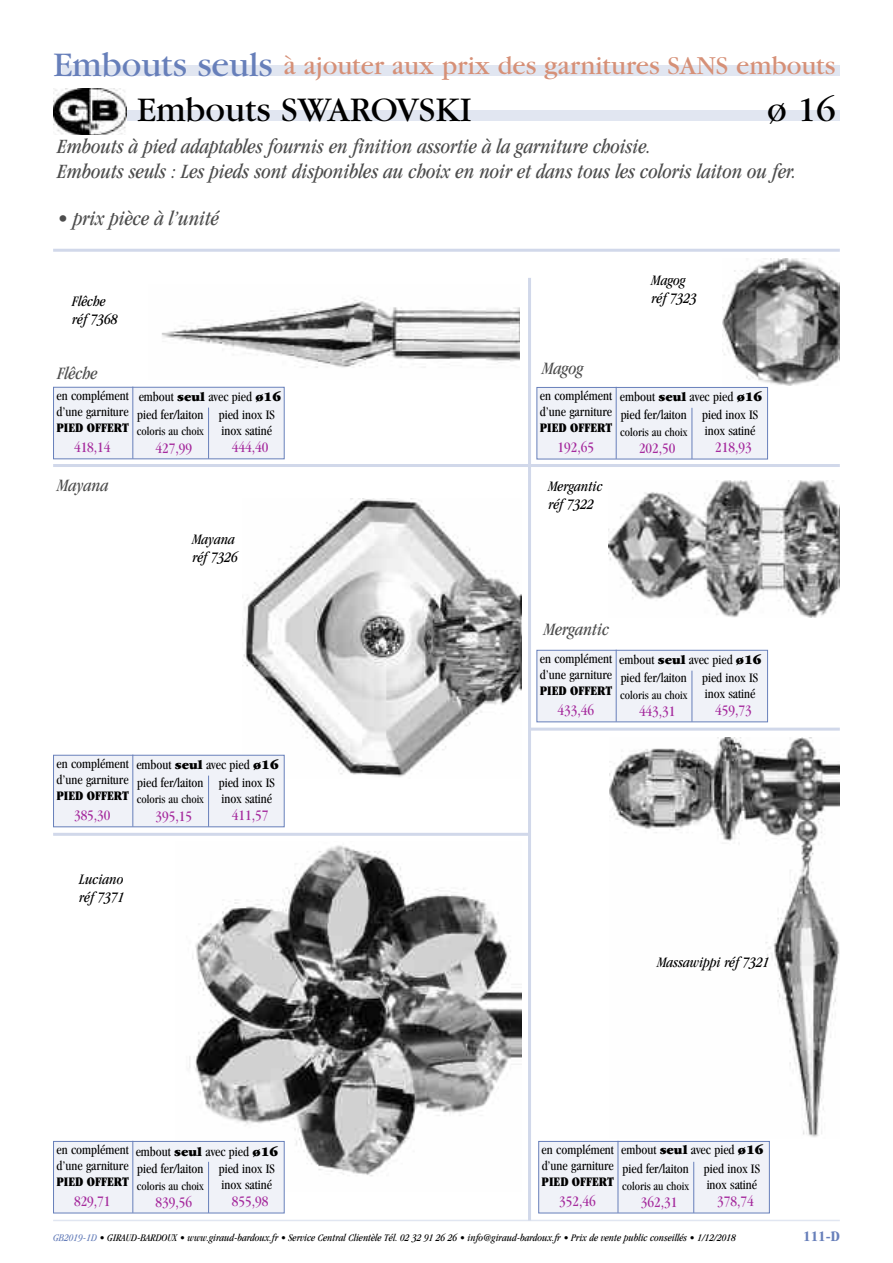
<style>
.page{position:relative;width:893px;height:1263px;background:#fff}
.page>*{position:absolute;margin:0;border:0;box-sizing:border-box;transform-origin:0 0}
.t1{font:36px "Garamond";color:#000}
.t2{font:27px "Garamond";color:#d69077}
.t3{font:italic condensed 21px/25.2px "Garamond";color:#4d4d4d}
.t4{font:italic condensed 18px "Garamond";color:#4d4d4d}
.t5{font:condensed 15px "Garamond";color:#a52a9d}
.t6{font:italic condensed 15px/18px "Garamond";color:#000}
.t7{font:700 condensed 15px "Garamond";color:#677fba}
.t8{font:condensed 13.5px/16.2px "Garamond";color:#000}
.t9{font:ultra-condensed 13.5px "Garamond";color:#000}
.t10{font:condensed 12px "Garamond";color:#000}
.t11{font:italic condensed 10.5px "Garamond";color:#000}
.s1{font-size:36px;color:#677fba}
.s2{font-weight:900;font-stretch:normal}
.s3{color:#677fba}
</style>
<div class="page">
<hr style="left:53px;top:1220px;width:787px;height:1px;background:#e1e6f1">
<div style="left:62px;top:110px;width:778px;height:11px;background:#e1e6f1"></div>
<img style="left:54px;top:88px;width:72px;height:47px">
<img style="left:610px;top:737px;width:230px;height:400px">
<img style="left:242px;top:498px;width:279px;height:279px">
<img style="left:609px;top:480px;width:231px;height:137px">
<img style="left:161px;top:297px;width:359px;height:71px">
<img style="left:723px;top:259px;width:117px;height:126px">
<img style="left:175px;top:845px;width:346px;height:331px">
<div style="left:62px;top:65px;width:778px;height:11px;background:#e1e6f1"></div>
<hr style="left:53px;top:833px;width:477px;height:3px;background:#d1d8ea">
<hr style="left:53px;top:249px;width:787px;height:3px;background:#d1d8ea">
<hr style="left:53px;top:464px;width:787px;height:3px;background:#d1d8ea">
<hr style="left:530px;top:728px;width:310px;height:3px;background:#d1d8ea">
<hr style="left:528px;top:278px;width:3px;height:942px;background:#d1d8ea">
<div style="left:54px;top:1142px;width:230px;height:70px;background:#f0f2f8"></div>
<div style="left:53px;top:1141px;width:232px;height:72px;border:1px solid #677fba"></div>
<hr style="left:133px;top:1141px;width:1px;height:72px;background:#677fba">
<hr style="left:208px;top:1162px;width:1px;height:51px;background:#677fba">
<div style="left:539px;top:1142px;width:230px;height:70px;background:#f0f2f8"></div>
<div style="left:538px;top:1141px;width:232px;height:72px;border:1px solid #677fba"></div>
<hr style="left:618px;top:1141px;width:1px;height:72px;background:#677fba">
<hr style="left:693px;top:1162px;width:1px;height:51px;background:#677fba">
<div style="left:54px;top:756px;width:230px;height:70px;background:#f0f2f8"></div>
<div style="left:53px;top:755px;width:232px;height:72px;border:1px solid #677fba"></div>
<hr style="left:133px;top:755px;width:1px;height:72px;background:#677fba">
<hr style="left:208px;top:776px;width:1px;height:51px;background:#677fba">
<div style="left:54px;top:388px;width:230px;height:70px;background:#f0f2f8"></div>
<div style="left:53px;top:387px;width:232px;height:72px;border:1px solid #677fba"></div>
<hr style="left:133px;top:387px;width:1px;height:72px;background:#677fba">
<hr style="left:208px;top:408px;width:1px;height:51px;background:#677fba">
<div style="left:537px;top:388px;width:230px;height:71px;background:#f0f2f8"></div>
<div style="left:536px;top:387px;width:232px;height:72px;border:1px solid #677fba"></div>
<hr style="left:616px;top:387px;width:1px;height:72px;background:#677fba">
<hr style="left:692px;top:408px;width:1px;height:51px;background:#677fba">
<div style="left:537px;top:651px;width:230px;height:70px;background:#f0f2f8"></div>
<div style="left:536px;top:650px;width:232px;height:72px;border:1px solid #677fba"></div>
<hr style="left:616px;top:650px;width:1px;height:72px;background:#677fba">
<hr style="left:692px;top:671px;width:1px;height:51px;background:#677fba">
<h2 class="t2" style="left:53px;top:56px;width:784px"><span class="s1">Embouts seuls</span> à ajouter aux prix des garnitures SANS embouts</h2>
<h1 class="t1" style="left:137px;top:97px;width:336px">Embouts SWAROVSKI</h1>
<h1 class="t1" style="left:767px;top:97px;width:70px">ø 16</h1>
<h3 class="t3" style="left:57px;top:135px;width:740px">Embouts à pied adaptables fournis en finition assortie à la garniture choisie.<br>Embouts seuls : Les pieds sont disponibles au choix en noir et dans tous les coloris laiton ou fer.</h3>
<h3 class="t3" style="left:57px;top:207px;width:163px">• prix pièce à l’unité</h3>
<p class="t6" style="left:72px;top:294px;width:47px">Flêche réf 7368</p>
<h3 class="t4" style="left:57px;top:367px;width:41px">Flêche</h3>
<h3 class="t4" style="left:543px;top:362px;width:42px">Magog</h3>
<p class="t6" style="left:651px;top:272px;width:47px">Magog réf 7323</p>
<p class="t8" style="left:56px;top:388px;width:74px">en complément d’une garniture</p>
<p class="t9" style="left:56px;top:423px;width:74px">PIED OFFERT</p>
<p class="t5" style="left:74px;top:442px;width:38px">418,14</p>
<p class="t8" style="left:540px;top:389px;width:74px">en complément d’une garniture</p>
<p class="t9" style="left:540px;top:423px;width:74px">PIED OFFERT</p>
<p class="t8" style="left:139px;top:390px;width:144px">embout <span class="s2">seul</span> avec pied <span class="s2">ø16</span></p>
<p class="t8" style="left:620px;top:390px;width:144px">embout <span class="s2">seul</span> avec pied <span class="s2">ø16</span></p>
<p class="t8" style="left:219px;top:407px;width:58px">pied inox IS inox satiné</p>
<p class="t8" style="left:702px;top:408px;width:58px">pied inox IS inox satiné</p>
<p class="t8" style="left:137px;top:408px;width:68px">pied fer/laiton</p>
<p class="t10" style="left:137px;top:427px;width:69px">coloris au choix</p>
<p class="t8" style="left:621px;top:408px;width:68px">pied fer/laiton</p>
<p class="t10" style="left:620px;top:427px;width:69px">coloris au choix</p>
<p class="t5" style="left:156px;top:442px;width:38px">427,99</p>
<p class="t5" style="left:232px;top:442px;width:38px">444,40</p>
<p class="t5" style="left:557px;top:442px;width:38px">192,65</p>
<p class="t5" style="left:639px;top:442px;width:38px">202,50</p>
<p class="t5" style="left:715px;top:442px;width:38px">218,93</p>
<h3 class="t4" style="left:57px;top:478px;width:52px">Mayana</h3>
<p class="t6" style="left:192px;top:532px;width:47px">Mayana réf 7326</p>
<p class="t6" style="left:548px;top:479px;width:56px">Mergantic réf 7322</p>
<h3 class="t4" style="left:544px;top:623px;width:66px">Mergantic</h3>
<p class="t8" style="left:540px;top:651px;width:74px">en complément d’une garniture</p>
<p class="t9" style="left:540px;top:686px;width:74px">PIED OFFERT</p>
<p class="t8" style="left:619px;top:652px;width:144px">embout <span class="s2">seul</span> avec pied <span class="s2">ø16</span></p>
<p class="t8" style="left:702px;top:670px;width:58px">pied inox IS inox satiné</p>
<p class="t8" style="left:621px;top:671px;width:68px">pied fer/laiton</p>
<p class="t10" style="left:620px;top:690px;width:69px">coloris au choix</p>
<p class="t5" style="left:557px;top:705px;width:38px">433,46</p>
<p class="t5" style="left:639px;top:705px;width:38px">443,31</p>
<p class="t5" style="left:715px;top:705px;width:38px">459,73</p>
<p class="t8" style="left:56px;top:756px;width:74px">en complément d’une garniture</p>
<p class="t9" style="left:56px;top:791px;width:74px">PIED OFFERT</p>
<p class="t8" style="left:136px;top:757px;width:144px">embout <span class="s2">seul</span> avec pied <span class="s2">ø16</span></p>
<p class="t8" style="left:219px;top:775px;width:58px">pied inox IS inox satiné</p>
<p class="t8" style="left:137px;top:776px;width:68px">pied fer/laiton</p>
<p class="t10" style="left:137px;top:795px;width:69px">coloris au choix</p>
<p class="t5" style="left:74px;top:810px;width:38px">385,30</p>
<p class="t6" style="left:79px;top:871px;width:47px">Luciano réf 7371</p>
<p class="t5" style="left:156px;top:810px;width:38px">395,15</p>
<p class="t5" style="left:232px;top:809px;width:38px">411,57</p>
<p class="t8" style="left:56px;top:1143px;width:74px">en complément d’une garniture</p>
<p class="t9" style="left:56px;top:1177px;width:74px">PIED OFFERT</p>
<p class="t8" style="left:136px;top:1144px;width:144px">embout <span class="s2">seul</span> avec pied <span class="s2">ø16</span></p>
<p class="t8" style="left:219px;top:1161px;width:58px">pied inox IS inox satiné</p>
<p class="t8" style="left:137px;top:1162px;width:68px">pied fer/laiton</p>
<p class="t10" style="left:137px;top:1181px;width:69px">coloris au choix</p>
<p class="t5" style="left:74px;top:1196px;width:38px">829,71</p>
<p class="t5" style="left:156px;top:1196px;width:38px">839,56</p>
<p class="t5" style="left:232px;top:1196px;width:38px">855,98</p>
<p class="t6" style="left:657px;top:954px;width:114px">Massawippi réf 7321</p>
<p class="t8" style="left:621px;top:1143px;width:144px">embout <span class="s2">seul</span> avec pied <span class="s2">ø16</span></p>
<p class="t8" style="left:542px;top:1143px;width:74px">en complément d’une garniture</p>
<p class="t9" style="left:542px;top:1177px;width:74px">PIED OFFERT</p>
<p class="t8" style="left:704px;top:1161px;width:58px">pied inox IS inox satiné</p>
<p class="t8" style="left:622px;top:1162px;width:68px">pied fer/laiton</p>
<p class="t10" style="left:622px;top:1181px;width:69px">coloris au choix</p>
<p class="t5" style="left:559px;top:1196px;width:38px">352,46</p>
<p class="t5" style="left:641px;top:1196px;width:38px">362,31</p>
<p class="t5" style="left:717px;top:1196px;width:38px">378,74</p>
<p class="t11" style="left:53px;top:1233px;width:684px"><span class="s3">GB2019-1D</span> • GIRAUD-BARDOUX • www.giraud-bardoux.fr • Service Central Clientèle Tél. 02 32 91 26 26 • info@giraud-bardoux.fr • Prix de vente public conseillés • 1/12/2018</p>
<p class="t7" style="left:803px;top:1231px;width:38px">111-D</p>
</div>
